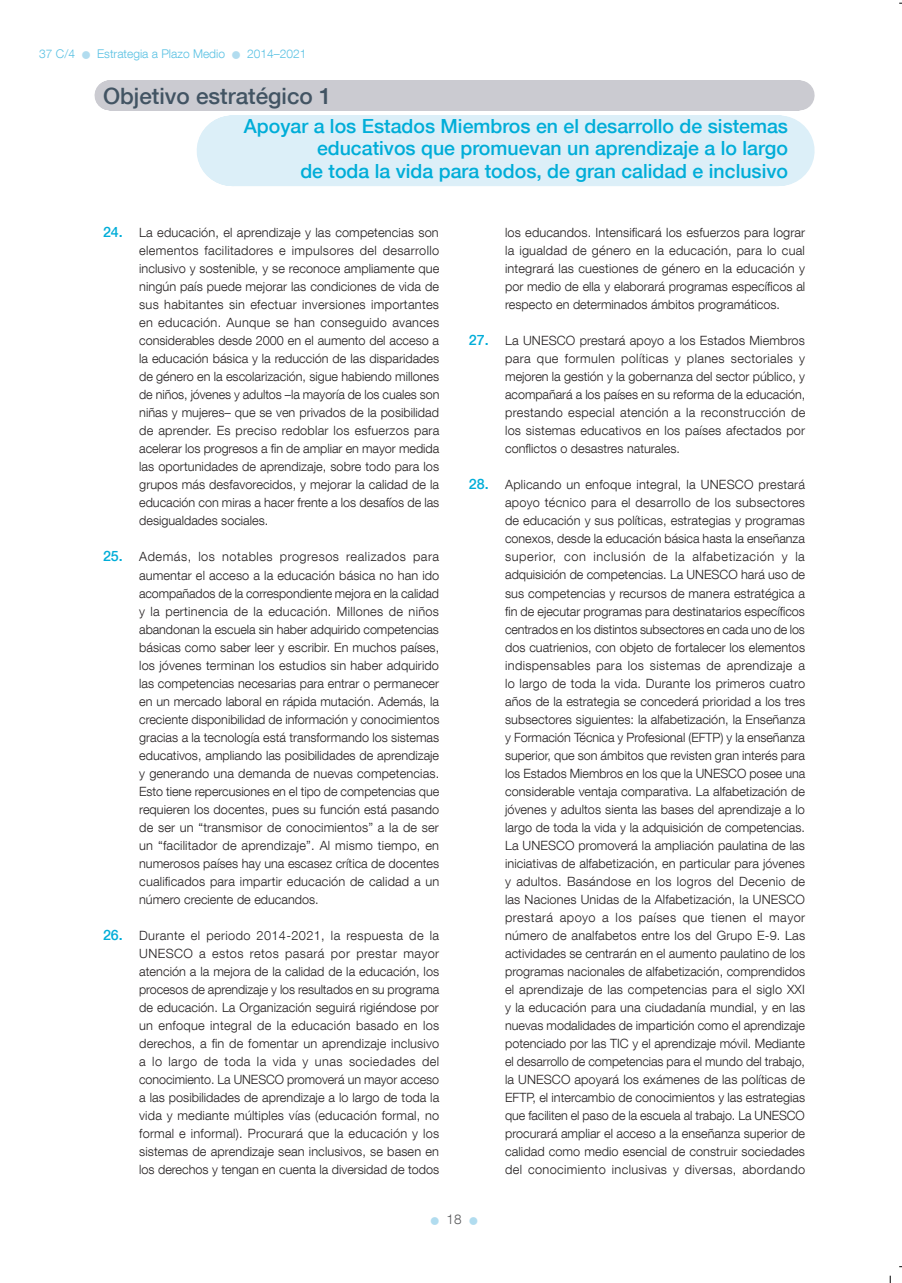
<style>
.page{position:relative;width:902px;height:1283px;background:#fff}
.page>*{position:absolute;margin:0;border:0;box-sizing:border-box;transform-origin:0 0}
.t1{font:500 22.5px "Helvetica Neue LT Com";color:#425463}
.t2{font:500 19.5px/22.5px "Helvetica Neue LT Com";color:#00add8;text-align:right}
.t3{font:300 13.5px "Helvetica Neue LT Com";color:#57585a}
.t4{font:300 12.75px/18px "Helvetica Neue LT Com";color:#231f20;text-align:justify}
.t5{font:300 12px "Helvetica Neue LT Com";color:#59c1e3}
.s1{color:#b1dcef}
.s2{font-weight:500;font-size:14.25px;color:#00add8}
</style>
<div class="page">
<hr style="left:109px;top:80px;width:1px;height:30px;background:#cbcbd1">
<hr style="left:798px;top:80px;width:1px;height:30px;background:#cbcbd1">
<svg style="left:110px;top:80px;width:688px;height:106px"></svg>
<hr style="left:232px;top:115px;width:1px;height:71px;background:#dceff8">
<hr style="left:778px;top:115px;width:1px;height:71px;background:#dceff8">
<svg style="left:889px;top:1275px;width:2px;height:7px"></svg>
<p class="t5" style="left:39px;top:47px;width:269px">37 C/4 <span class="s1">●</span> Estrategia a Plazo Medio <span class="s1">●</span> 2014–2021</p>
<h1 class="t1" style="left:103px;top:82px;width:230px">Objetivo estratégico 1</h1>
<h2 class="t2" style="left:244px;top:114px;width:545px">Apoyar a los Estados Miembros en el desarrollo de sistemas educativos que promuevan un aprendizaje a lo largo<br>de toda la vida para todos, de gran calidad e inclusivo</h2>
<p class="t4" style="left:139px;top:223px;width:301px;text-indent:-36px"><span class="s2">24.</span> La educación, el aprendizaje y las competencias son elementos facilitadores e impulsores del desarrollo inclusivo y sostenible, y se reconoce ampliamente que ningún país puede mejorar las condiciones de vida de sus habitantes sin efectuar inversiones importantes en educación. Aunque se han conseguido avances considerables desde 2000 en el aumento del acceso a la educación básica y la reducción de las disparidades de género en la escolarización, sigue habiendo millones de niños, jóvenes y adultos –la mayoría de los cuales son niñas y mujeres– que se ven privados de la posibilidad de aprender. Es preciso redoblar los esfuerzos para acelerar los progresos a fin de ampliar en mayor medida las oportunidades de aprendizaje, sobre todo para los grupos más desfavorecidos, y mejorar la calidad de la educación con miras a hacer frente a los desafíos de las desigualdades sociales.</p>
<p class="t4" style="left:139px;top:547px;width:301px;text-indent:-36px"><span class="s2">25.</span> Además, los notables progresos realizados para aumentar el acceso a la educación básica no han ido acompañados de la correspondiente mejora en la calidad y la pertinencia de la educación. Millones de niños abandonan la escuela sin haber adquirido competencias básicas como saber leer y escribir. En muchos países, los jóvenes terminan los estudios sin haber adquirido las competencias necesarias para entrar o permanecer en un mercado laboral en rápida mutación. Además, la creciente disponibilidad de información y conocimientos gracias a la tecnología está transformando los sistemas educativos, ampliando las posibilidades de aprendizaje y generando una demanda de nuevas competencias.<br>Esto tiene repercusiones en el tipo de competencias que requieren los docentes, pues su función está pasando de ser un “transmisor de conocimientos” a la de ser un “facilitador de aprendizaje”. Al mismo tiempo, en numerosos países hay una escasez crítica de docentes cualificados para impartir educación de calidad a un número creciente de educandos.</p>
<p class="t4" style="left:139px;top:925px;width:301px;text-indent:-36px"><span class="s2">26.</span> Durante el periodo 2014-2021, la respuesta de la UNESCO a estos retos pasará por prestar mayor atención a la mejora de la calidad de la educación, los procesos de aprendizaje y los resultados en su programa de educación. La Organización seguirá rigiéndose por un enfoque integral de la educación basado en los derechos, a fin de fomentar un aprendizaje inclusivo a lo largo de toda la vida y unas sociedades del conocimiento. La UNESCO promoverá un mayor acceso a las posibilidades de aprendizaje a lo largo de toda la vida y mediante múltiples vías (educación formal, no formal e informal). Procurará que la educación y los sistemas de aprendizaje sean inclusivos, se basen en los derechos y tengan en cuenta la diversidad de todos</p>
<p class="t4" style="left:505px;top:223px;width:301px">los educandos. Intensificará los esfuerzos para lograr la igualdad de género en la educación, para lo cual integrará las cuestiones de género en la educación y por medio de ella y elaborará programas específicos al respecto en determinados ámbitos programáticos.</p>
<p class="t4" style="left:505px;top:331px;width:301px;text-indent:-36px"><span class="s2">27.</span> La UNESCO prestará apoyo a los Estados Miembros para que formulen políticas y planes sectoriales y mejoren la gestión y la gobernanza del sector público, y acompañará a los países en su reforma de la educación, prestando especial atención a la reconstrucción de los sistemas educativos en los países afectados por conflictos o desastres naturales.</p>
<p class="t4" style="left:505px;top:475px;width:301px;text-indent:-36px"><span class="s2">28.</span> Aplicando un enfoque integral, la UNESCO prestará apoyo técnico para el desarrollo de los subsectores de educación y sus políticas, estrategias y programas conexos, desde la educación básica hasta la enseñanza superior, con inclusión de la alfabetización y la adquisición de competencias. La UNESCO hará uso de sus competencias y recursos de manera estratégica a fin de ejecutar programas para destinatarios específicos centrados en los distintos subsectores en cada uno de los dos cuatrienios, con objeto de fortalecer los elementos indispensables para los sistemas de aprendizaje a lo largo de toda la vida. Durante los primeros cuatro años de la estrategia se concederá prioridad a los tres subsectores siguientes: la alfabetización, la Enseñanza y Formación Técnica y Profesional (EFTP) y la enseñanza superior, que son ámbitos que revisten gran interés para los Estados Miembros en los que la UNESCO posee una considerable ventaja comparativa. La alfabetización de jóvenes y adultos sienta las bases del aprendizaje a lo largo de toda la vida y la adquisición de competencias.<br>La UNESCO promoverá la ampliación paulatina de las iniciativas de alfabetización, en particular para jóvenes y adultos. Basándose en los logros del Decenio de las Naciones Unidas de la Alfabetización, la UNESCO prestará apoyo a los países que tienen el mayor número de analfabetos entre los del Grupo E-9. Las actividades se centrarán en el aumento paulatino de los programas nacionales de alfabetización, comprendidos el aprendizaje de las competencias para el siglo XXI y la educación para una ciudadanía mundial, y en las nuevas modalidades de impartición como el aprendizaje potenciado por las TIC y el aprendizaje móvil. Mediante el desarrollo de competencias para el mundo del trabajo, la UNESCO apoyará los exámenes de las políticas de EFTP, el intercambio de conocimientos y las estrategias que faciliten el paso de la escuela al trabajo. La UNESCO procurará ampliar el acceso a la enseñanza superior de calidad como medio esencial de construir sociedades del conocimiento inclusivas y diversas, abordando</p>
<p class="t3" style="left:429px;top:1210px;width:50px"><span class="s1">●</span>18<span class="s1">●</span></p>
</div>
